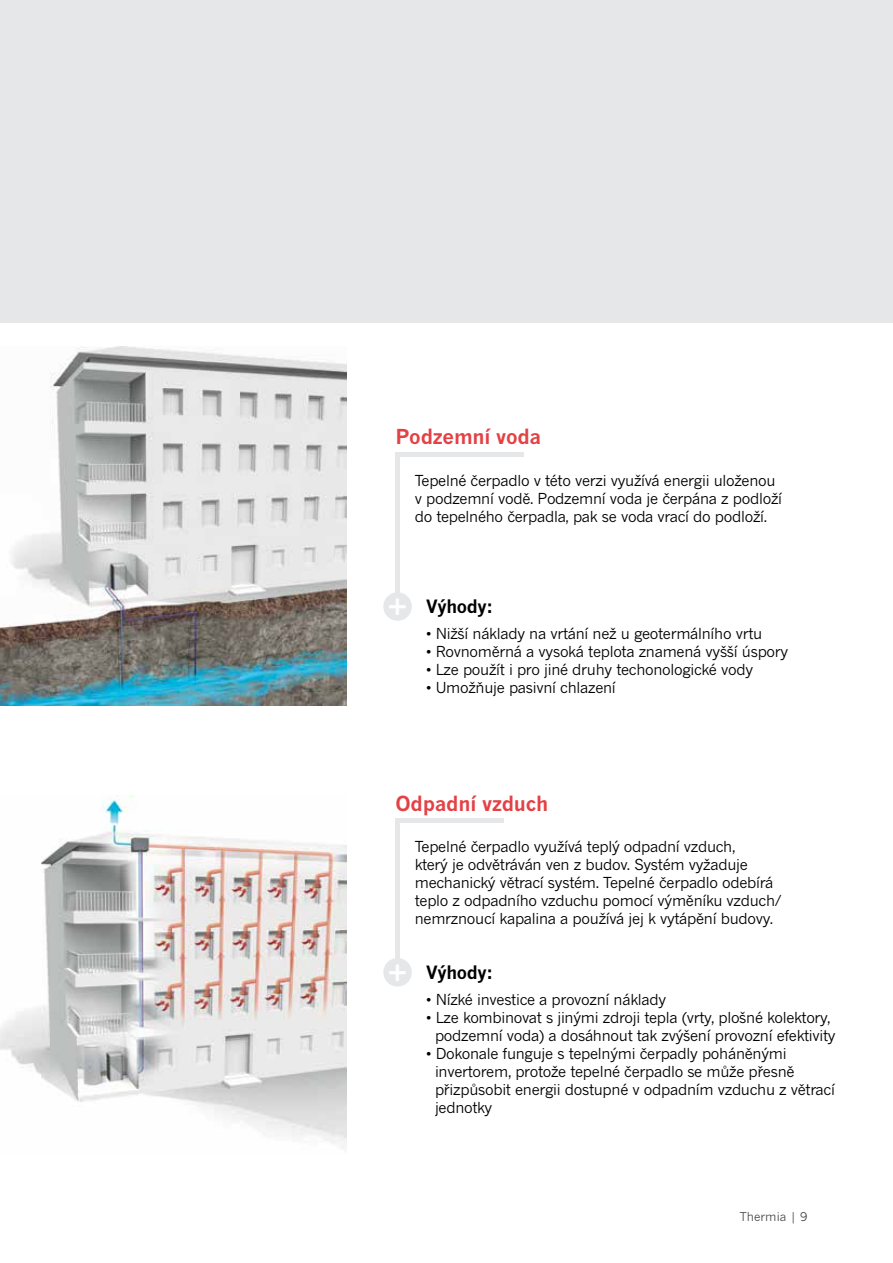
<style>
.page{position:relative;width:893px;height:1263px;background:#fff}
.page>*{position:absolute;margin:0;border:0;box-sizing:border-box;transform-origin:0 0}
.t1{font:700 30.15px "News Gothic MT Pro";color:#fff}
.t2{font:700 20.25px "News Gothic MT Pro";letter-spacing:-.01em;color:#e44145}
.t3{font:700 18px "News Gothic MT Pro";letter-spacing:-.02em;color:#000}
.t4{font:15px/18px "News Gothic MT Pro";letter-spacing:-.02em;color:#000}
.t5{font:12px "News Gothic MT Pro";color:#4d4d4f}
</style>
<div class="page">
<img style="left:0;top:346px;width:347px;height:360px">
<img style="left:0;top:795px;width:347px;height:354px">
<div style="left:0;top:0;width:893px;height:323px;background:#e6e7e8"></div>
<svg style="left:395px;top:818px;width:109px;height:140px"></svg>
<svg style="left:395px;top:452px;width:129px;height:140px"></svg>
<div style="left:383px;top:958px;width:29px;height:28px;background:#e6e7e8;border-radius:50%"></div>
<div style="left:383px;top:592px;width:29px;height:29px;background:#e6e7e8;border-radius:50%"></div>
<h2 class="t2" style="left:395px;top:424px;width:147px">Podzemní voda</h2>
<p class="t4" style="left:415px;top:471px;width:369px">Tepelné čerpadlo v této verzi využívá energii uloženou v podzemní vodě. Podzemní voda je čerpána z podloží do tepelného čerpadla, pak se voda vrací do podloží.</p>
<h1 class="t1" style="left:387px;top:588px;width:22px">+</h1>
<p class="t3" style="left:426px;top:595px;width:68px">Výhody:</p>
<p class="t4" style="left:426px;top:624px;width:337px">• Nižší náklady na vrtání než u geotermálního vrtu</p>
<p class="t4" style="left:426px;top:642px;width:364px">• Rovnoměrná a vysoká teplota znamená vyšší úspory</p>
<p class="t4" style="left:426px;top:660px;width:328px">• Lze použít i pro jiné druhy techonologické vody</p>
<p class="t4" style="left:426px;top:678px;width:191px">• Umožňuje pasivní chlazení</p>
<h2 class="t2" style="left:395px;top:791px;width:154px">Odpadní vzduch</h2>
<p class="t4" style="left:415px;top:837px;width:368px">Tepelné čerpadlo využívá teplý odpadní vzduch,<br>který je odvětráván ven z budov. Systém vyžaduje mechanický větrací systém. Tepelné čerpadlo odebírá teplo z odpadního vzduchu pomocí výměníku vzduch/ nemrznoucí kapalina a používá jej k vytápění budovy.</p>
<h1 class="t1" style="left:387px;top:954px;width:22px">+</h1>
<p class="t3" style="left:426px;top:961px;width:68px">Výhody:</p>
<p class="t4" style="left:426px;top:990px;width:242px">• Nízké investice a provozní náklady</p>
<p class="t4" style="left:426px;top:1008px;width:411px;text-align:center">• Lze kombinovat s jinými zdroji tepla (vrty, plošné kolektory, podzemní voda) a dosáhnout tak zvýšení provozní efektivity</p>
<p class="t4" style="left:435px;top:1044px;width:401px;text-indent:-9px">• Dokonale funguje s tepelnými čerpadly poháněnými invertorem, protože tepelné čerpadlo se může přesně přizpůsobit energii dostupné v odpadním vzduchu z větrací jednotky</p>
<p class="t5" style="left:740px;top:1210px;width:69px">Thermia | 9</p>
</div>
